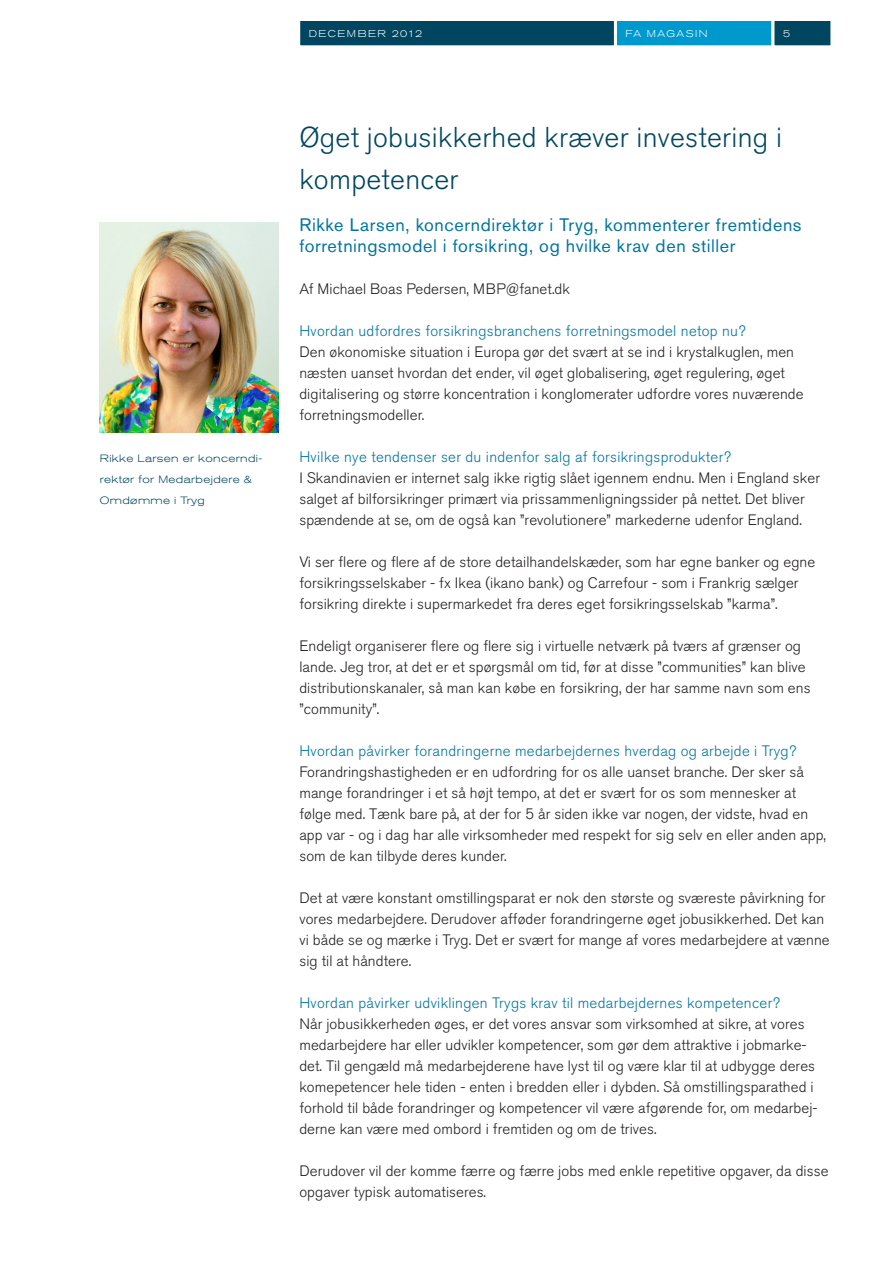
<style>
.page{position:relative;width:893px;height:1263px;background:#fff}
.page>*{position:absolute;margin:0;border:0;box-sizing:border-box;transform-origin:0 0}
.t1{font:300 28.5px/42px "Akzidenz Grotesk Std";letter-spacing:.01em;color:#004661}
.t2{font:18px/21px "Akzidenz Grotesk Std";letter-spacing:.035em;color:#00759f}
.t3{font:300 15px/21px "Akzidenz Grotesk Std";letter-spacing:.005em;color:#231f20}
.t4{font:300 15px "Akzidenz Grotesk Std";letter-spacing:.02em;color:#00759f}
.t5{font:300 expanded 10.5px/21px "Akzidenz Grotesk Std";letter-spacing:.035em;color:#004661}
.t6{font:300 expanded 9.75px "Akzidenz Grotesk Std";letter-spacing:.135em;color:#fff}
</style>
<div class="page">
<div style="left:615px;top:20px;width:158px;height:27px;background:#0099cd"></div>
<div style="left:614px;top:18px;width:160px;height:30px;border:3px solid #fff"></div>
<div style="left:299px;top:20px;width:316px;height:27px;background:#004661"></div>
<div style="left:297px;top:18px;width:320px;height:30px;border:3px solid #fff"></div>
<div style="left:773px;top:20px;width:59px;height:27px;background:#004661"></div>
<div style="left:771px;top:18px;width:62px;height:30px;border:3px solid #fff"></div>
<img style="left:100px;top:222px;width:178px;height:211px">
<p class="t5" style="left:100px;top:448px;width:164px">Rikke Larsen er koncerndi&shy;rektør for M edarbejdere &amp;<br>Omdømme i Tryg</p>
<p class="t6" style="left:309px;top:28px;width:115px">december 2012</p>
<p class="t6" style="left:625px;top:28px;width:9px">FA</p>
<p class="t6" style="left:647px;top:28px;width:10px">MAGASIN</p>
<p class="t6" style="left:783px;top:28px;width:9px">5</p>
<h1 class="t1" style="left:299px;top:117px;width:484px">Øget jobusikkerhed kræver investering i kompetencer</h1>
<p class="t2" style="left:299px;top:214px;width:504px">Rikke Larsen, koncerndirektør i Tryg, kommenterer fremtidens forretningsmodel i forsikring, og hvilke krav den stiller</p>
<p class="t3" style="left:299px;top:279px;width:272px">Af Michael Boas Pedersen, MBP@fanet.dk</p>
<p class="t4" style="left:299px;top:322px;width:448px">Hvordan udfordres forsikringsbranchens forretningsmodel netop nu?</p>
<p class="t3" style="left:299px;top:342px;width:506px">Den økonomiske situation i Europa gør det svært at se ind i krystalkuglen, men næsten uanset hvordan det ender, vil øget globalisering, øget regulering, øget digitalisering og større koncentration i konglomerater udfordre vores nuværende forretningsmodeller.</p>
<p class="t4" style="left:299px;top:448px;width:433px">Hvilke nye tendenser ser du indenfor salg af forsikringsprodukter?</p>
<p class="t3" style="left:299px;top:468px;width:522px">I Skandinavien er internet salg ikke rigtig slået igennem endnu. Men i England sker salget af bilforsikringer primært via prissammenligningssider på nettet. Det bliver spændende at se, om de også kan ”revolutionere” markederne udenfor England.</p>
<p class="t3" style="left:299px;top:552px;width:517px">Vi ser flere og flere af de store detailhandelskæder, som har egne banker og egne forsikringsselskaber - fx Ikea (ikano bank) og Carrefour - som i Frankrig sælger forsikring direkte i supermarkedet fra deres eget forsikringsselskab ”karma”.</p>
<p class="t3" style="left:299px;top:636px;width:513px">Endeligt organiserer flere og flere sig i virtuelle netværk på tværs af grænser og lande. Jeg tror, at det er et spørgsmål om tid, før at disse ”communities” kan blive distributionskanaler, så man kan købe en forsikring, der har samme navn som ens ”community”.</p>
<p class="t4" style="left:299px;top:742px;width:498px">Hvordan påvirker forandringerne medarbejdernes hverdag og arbejde i Tryg?</p>
<p class="t3" style="left:299px;top:762px;width:528px">Forandringshastigheden er en udfordring for os alle uanset branche. Der sker så mange forandringer i et så højt tempo, at det er svært for os som mennesker at følge med. Tænk bare på, at der for 5 år siden ikke var nogen, der vidste, hvad en app var - og i dag har alle virksomheder med respekt for sig selv en eller anden app, som de kan tilbyde deres kunder.</p>
<p class="t3" style="left:299px;top:888px;width:532px">Det at være konstant omstillingsparat er nok den største og sværeste påvirkning for vores medarbejdere. Derudover afføder forandringerne øget jobusikkerhed. Det kan vi både se og mærke i Tryg. Det er svært for mange af vores medarbejdere at vænne sig til at håndtere.</p>
<p class="t4" style="left:299px;top:994px;width:482px">Hvordan påvirker udviklingen Trygs krav til medarbejdernes kompetencer?</p>
<p class="t3" style="left:299px;top:1014px;width:520px">Når jobusikkerheden øges, er det vores ansvar som virksomhed at sikre, at vores medarbejdere har eller udvikler kompetencer, som gør dem attraktive i jobmarke&shy;det. Til gengæld må medarbejderene have lyst til og være klar til at udbygge deres komepetencer hele tiden - enten i bredden eller i dybden. Så omstillingsparathed i forhold til både forandringer og kompetencer vil være afgørende for, om medarbej&shy;derne kan være med ombord i fremtiden og om de trives.</p>
<p class="t3" style="left:299px;top:1161px;width:531px">Derudover vil der komme færre og færre jobs med enkle repetitive opgaver, da disse opgaver typisk automatiseres.</p>
</div>
